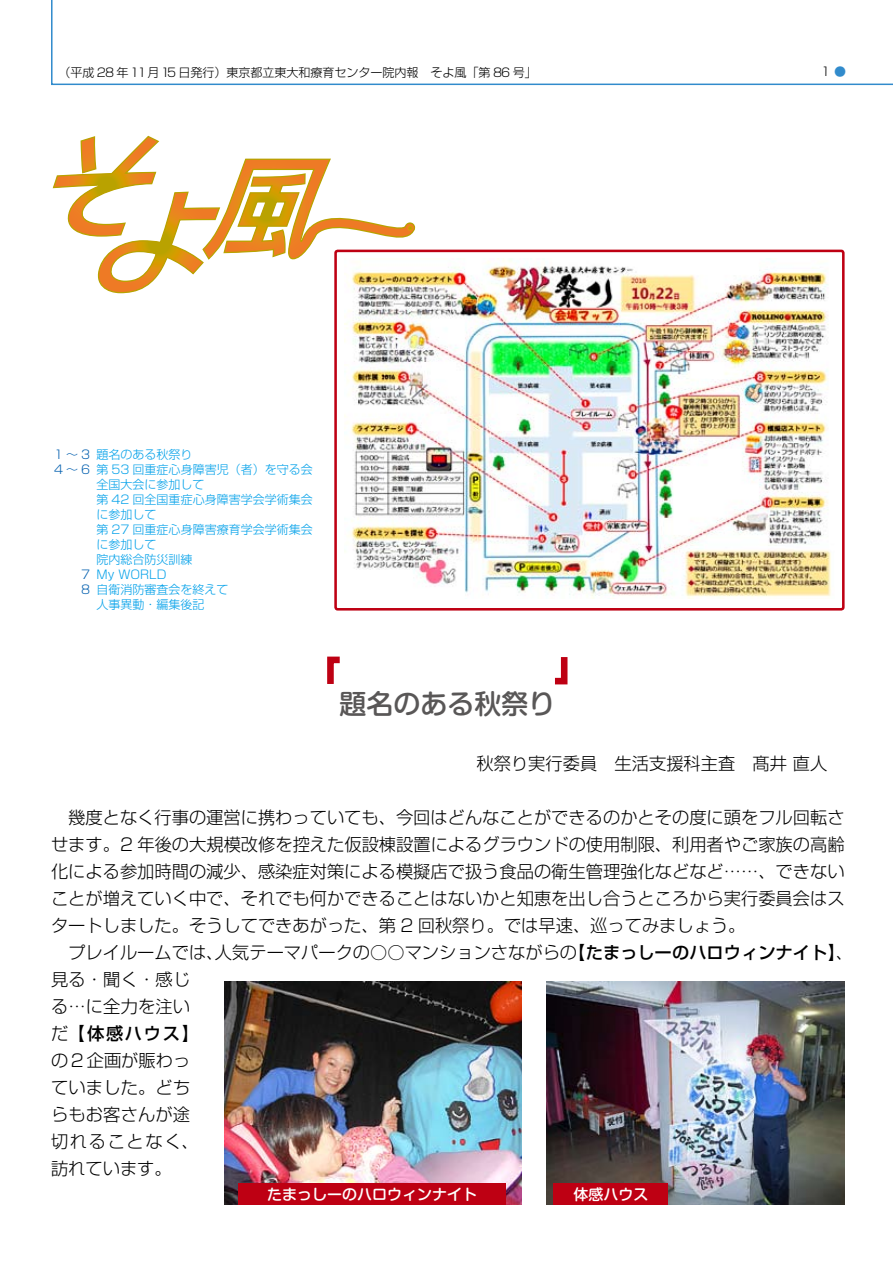
<style>
.page{position:relative;width:893px;height:1263px;background:#fff}
.page>*{position:absolute;margin:0;border:0;box-sizing:border-box;transform-origin:0 0}
.t1{font:500 27px "Shin M Go";color:#595757}
.t2{font:300 17.25px/27px "Shin Go";color:#000}
.t3{font:500 15px "Shin M Go";color:#fff}
.t4{font:300 12px/15px "Shin Go";color:#00a0e9}
.t5{font:300 12px "Shin Go";color:#000}
.t6{font:300 12px/15px "Shin Go";color:#005eae}
.t7{font:300 12px "Shin Go";color:#318bcc}
.s1{font-weight:500}
</style>
<div class="page">
<svg style="left:51px;top:0;width:842px;height:86px"></svg>
<svg style="left:52px;top:135px;width:371px;height:159px"></svg>
<img style="left:345px;top:258px;width:486px;height:340px">
<div style="left:334px;top:250px;width:511px;height:360px;border:3px solid #be0013;border-radius:2px"></div>
<img style="left:547px;top:981px;width:298px;height:223px">
<img style="left:224px;top:981px;width:298px;height:223px">
<div style="left:238px;top:1183px;width:268px;height:21px;background:#be0013"></div>
<div style="left:554px;top:1183px;width:114px;height:21px;background:#be0013"></div>
<svg style="left:327px;top:656px;width:13px;height:28px"></svg>
<svg style="left:555px;top:657px;width:13px;height:28px"></svg>
<p class="t5" style="left:58px;top:65px;width:480px">（平成 28 年11月15 日発行）東京都立東大和療育センター院内報　そよ風「第 86 号」</p>
<p class="t7" style="left:834px;top:64px;width:14px">●</p>
<p class="t4" style="left:96px;top:447px;width:218px">題名のある秋祭り<br>第 53 回重症心身障害児（者）を守る会全国大会に参加して<br>第 42 回全国重症心身障害学会学術集会に参加して<br>第 27 回重症心身障害療育学会学術集会に参加して<br>院内総合防災訓練<br>My WORLD<br>自衛消防審査会を終えて<br>人事異動・編集後記</p>
<p class="t6" style="left:54px;top:447px;width:38px">1〜3<br>4〜6</p>
<p class="t6" style="left:81px;top:567px;width:11px">7<br>8</p>
<h1 class="t1" style="left:339px;top:684px;width:218px">題名のある秋祭り</h1>
<p class="t2" style="left:477px;top:749px;width:369px">秋祭り実行委員　生活支援科主査　髙井 直人　</p>
<p class="t2" style="left:51px;top:803px;width:804px">　幾度となく行事の運営に携わっていても、今回はどんなことができるのかとその度に頭をフル回転させます。2 年後の大規模改修を控えた仮設棟設置によるグラウンドの使用制限、利用者やご家族の高齢化による参加時間の減少、感染症対策による模擬店で扱う食品の衛生管理強化などなど……、できないことが増えていく中で、それでも何かできることはないかと知恵を出し合うところから実行委員会はスタートしました。そうしてできあがった、第 2 回秋祭り。では早速、巡ってみましょう。<br>　プレイルームでは、人気テーマパークの○○マンションさながらの<span class="s1">【たまっしーのハロウィンナイト】</span>、見る・聞く・感じ<br>る…に全力を注い<br>だ<span class="s1">【体感ハウス】<br></span>の 2 企画が賑わっ<br>ていました。どち<br>らもお客さんが途<br>切れることなく、<br>訪れています。</p>
<p class="t3" style="left:267px;top:1183px;width:211px">たまっしーのハロウィンナイト</p>
<p class="t3" style="left:573px;top:1183px;width:76px">体感ハウス</p>
</div>
